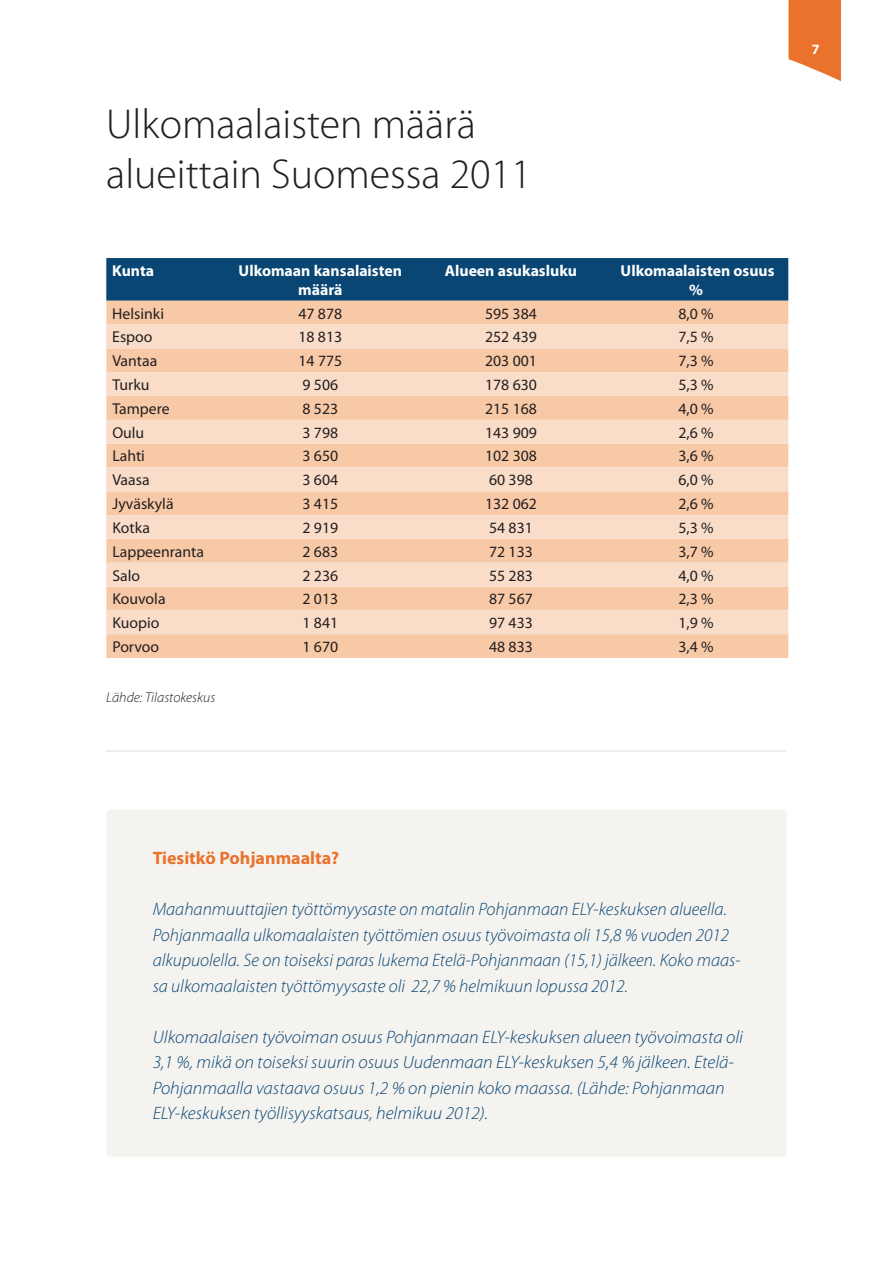
<style>
.page{position:relative;width:893px;height:1263px;background:#fff}
.page>*{position:absolute;margin:0;border:0;box-sizing:border-box;transform-origin:0 0}
.t1{font:300 42px/50.4px "Myriad Pro";color:#231f20}
.t2{font:italic 300 18px/25.5px "Myriad Pro";color:#094674}
.t3{font:700 18px "Myriad Pro";color:#ea722d}
.t4{font:15.75px "Myriad Pro";color:#231f20}
.t5{font:700 15.75px/18.9px "Myriad Pro";color:#fff;text-align:center}
.t6{font:italic 300 14.25px "Myriad Pro";color:#231f20}
.t7{font:700 14.25px "Myriad Pro";color:#fff}
</style>
<div class="page">
<div style="left:106px;top:809px;width:681px;height:348px;background:#f5f3f0;border-radius:4px"></div>
<div style="left:106px;top:258px;width:682px;height:43px;background:#094674"></div>
<div style="left:106px;top:301px;width:682px;height:357px;background:#f8c9a7"></div>
<svg style="left:106px;top:325px;width:682px;height:309px;background:#f9d4b9"></svg>
<hr style="left:106px;top:750px;width:681px;height:2px;background:#ece8e1">
<svg style="left:788px;top:0;width:53px;height:81px;background:#ed864c"></svg>
<h1 class="t1" style="left:106px;top:99px;width:427px">Ulkomaalaisten määrä alueittain Suomessa 2011</h1>
<p class="t5" style="left:112px;top:261px;width:43px">Kunta</p>
<p class="t5" style="left:239px;top:261px;width:165px">Ulkomaan kansalaisten määrä</p>
<p class="t5" style="left:445px;top:261px;width:134px">Alueen asukasluku</p>
<p class="t5" style="left:621px;top:261px;width:156px">Ulkomaalaisten osuus %</p>
<p class="t4" style="left:112px;top:304px;width:53px">Helsinki</p>
<p class="t4" style="left:298px;top:304px;width:45px">47 878</p>
<p class="t4" style="left:485px;top:304px;width:53px">595 384</p>
<p class="t4" style="left:678px;top:304px;width:37px">8,0 %</p>
<p class="t4" style="left:112px;top:327px;width:42px">Espoo</p>
<p class="t4" style="left:298px;top:327px;width:45px">18 813</p>
<p class="t4" style="left:485px;top:327px;width:53px">252 439</p>
<p class="t4" style="left:678px;top:327px;width:37px">7,5 %</p>
<p class="t4" style="left:112px;top:351px;width:46px">Vantaa</p>
<p class="t4" style="left:298px;top:351px;width:45px">14 775</p>
<p class="t4" style="left:485px;top:351px;width:53px">203 001</p>
<p class="t4" style="left:678px;top:351px;width:37px">7,3 %</p>
<p class="t4" style="left:112px;top:375px;width:39px">Turku</p>
<p class="t4" style="left:303px;top:375px;width:37px">9 506</p>
<p class="t4" style="left:485px;top:375px;width:53px">178 630</p>
<p class="t4" style="left:678px;top:375px;width:37px">5,3 %</p>
<p class="t4" style="left:112px;top:399px;width:59px">Tampere</p>
<p class="t4" style="left:303px;top:399px;width:37px">8 523</p>
<p class="t4" style="left:485px;top:399px;width:53px">215 168</p>
<p class="t4" style="left:678px;top:399px;width:37px">4,0 %</p>
<p class="t4" style="left:112px;top:423px;width:33px">Oulu</p>
<p class="t4" style="left:303px;top:423px;width:37px">3 798</p>
<p class="t4" style="left:485px;top:423px;width:53px">143 909</p>
<p class="t4" style="left:678px;top:423px;width:37px">2,6 %</p>
<p class="t4" style="left:112px;top:446px;width:34px">Lahti</p>
<p class="t4" style="left:303px;top:446px;width:37px">3 650</p>
<p class="t4" style="left:485px;top:446px;width:53px">102 308</p>
<p class="t4" style="left:678px;top:446px;width:37px">3,6 %</p>
<p class="t4" style="left:112px;top:470px;width:39px">Vaasa</p>
<p class="t4" style="left:303px;top:470px;width:37px">3 604</p>
<p class="t4" style="left:489px;top:470px;width:45px">60 398</p>
<p class="t4" style="left:678px;top:470px;width:37px">6,0 %</p>
<p class="t4" style="left:112px;top:494px;width:63px">Jyväskylä</p>
<p class="t4" style="left:303px;top:494px;width:37px">3 415</p>
<p class="t4" style="left:485px;top:494px;width:53px">132 062</p>
<p class="t4" style="left:678px;top:494px;width:37px">2,6 %</p>
<p class="t4" style="left:112px;top:518px;width:39px">Kotka</p>
<p class="t4" style="left:303px;top:518px;width:37px">2 919</p>
<p class="t4" style="left:489px;top:518px;width:45px">54 831</p>
<p class="t4" style="left:678px;top:518px;width:37px">5,3 %</p>
<p class="t4" style="left:112px;top:542px;width:93px">Lappeenranta</p>
<p class="t4" style="left:303px;top:542px;width:37px">2 683</p>
<p class="t4" style="left:489px;top:542px;width:45px">72 133</p>
<p class="t4" style="left:678px;top:542px;width:37px">3,7 %</p>
<p class="t4" style="left:112px;top:565px;width:29px">Salo</p>
<p class="t4" style="left:303px;top:565px;width:37px">2 236</p>
<p class="t4" style="left:489px;top:565px;width:45px">55 283</p>
<p class="t4" style="left:678px;top:565px;width:37px">4,0 %</p>
<p class="t4" style="left:112px;top:589px;width:55px">Kouvola</p>
<p class="t4" style="left:303px;top:589px;width:37px">2 013</p>
<p class="t4" style="left:489px;top:589px;width:45px">87 567</p>
<p class="t4" style="left:678px;top:589px;width:37px">2,3 %</p>
<p class="t4" style="left:112px;top:613px;width:49px">Kuopio</p>
<p class="t4" style="left:303px;top:613px;width:37px">1 841</p>
<p class="t4" style="left:489px;top:613px;width:45px">97 433</p>
<p class="t4" style="left:678px;top:613px;width:37px">1,9 %</p>
<p class="t4" style="left:112px;top:637px;width:48px">Porvoo</p>
<p class="t4" style="left:303px;top:637px;width:37px">1 670</p>
<p class="t4" style="left:489px;top:637px;width:45px">48 833</p>
<p class="t4" style="left:678px;top:637px;width:37px">3,4 %</p>
<p class="t6" style="left:106px;top:690px;width:110px">Lähde: Tilastokeskus</p>
<p class="t7" style="left:812px;top:40px;width:9px">7</p>
<p class="t3" style="left:153px;top:846px;width:188px">Tiesitkö Pohjanmaalta?</p>
<p class="t2" style="left:153px;top:897px;width:589px">Maahanmuuttajien työttömyysaste on matalin Pohjanmaan ELY-keskuksen alueella.<br>Pohjanmaalla ulkomaalaisten työttömien osuus työvoimasta oli 15,8 % vuoden 2012 alkupuolella. Se on toiseksi paras lukema Etelä-Pohjanmaan (15,1) jälkeen. Koko maas&shy;sa ulkomaalaisten työttömyysaste oli 22,7 % helmikuun lopussa 2012.</p>
<p class="t2" style="left:153px;top:1024px;width:592px">Ulkomaalaisen työvoiman osuus Pohjanmaan ELY-keskuksen alueen työvoimasta oli 3,1 %, mikä on toiseksi suurin osuus Uudenmaan ELY-keskuksen 5,4 % jälkeen. Etelä-Pohjanmaalla vastaava osuus 1,2 % on pienin koko maassa. (Lähde: Pohjanmaan ELY-keskuksen työllisyyskatsaus, helmikuu 2012).</p>
</div>
